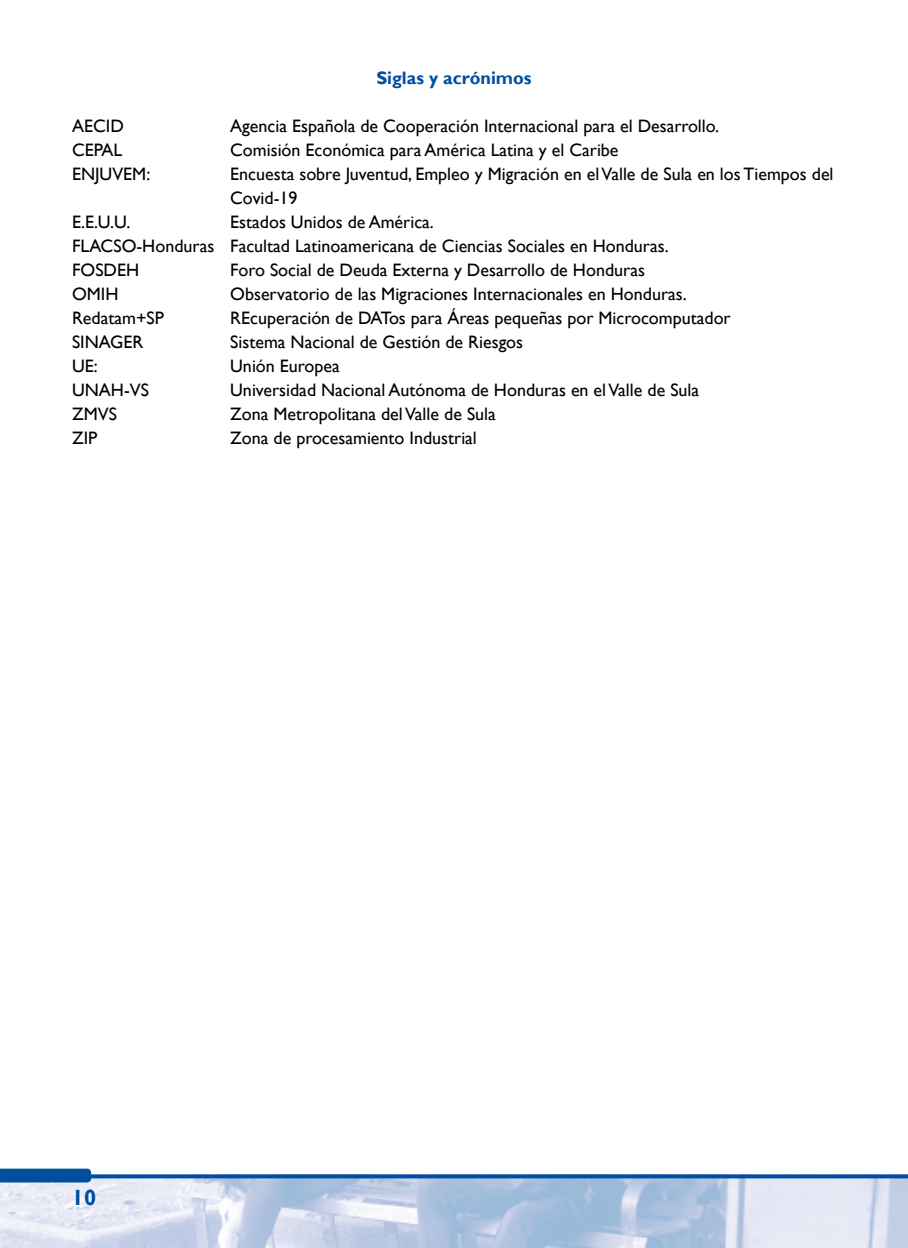
<style>
.page{position:relative;width:908px;height:1248px;background:#fff}
.page>*{position:absolute;margin:0;border:0;box-sizing:border-box;transform-origin:0 0}
.t1{font:700 22px "Gill Sans";color:#004f9f}
.t2{font:18px/24px "Gill Sans";color:#000}
.t3{font:700 18px "Gill Sans";color:#004f9f}
</style>
<div class="page">
<img style="left:0;top:1178px;width:907px;height:69px">
<svg style="left:91px;top:1174px;width:816px;height:4px;background:#135ba6"></svg>
<svg style="left:0;top:1168px;width:91px;height:14px"></svg>
<p class="t3" style="left:376px;top:68px;width:157px">Siglas y acrónimos</p>
<p class="t2" style="left:72px;top:114px;width:53px">AECID</p>
<p class="t2" style="left:230px;top:114px;width:490px">Agencia Española de Cooperación Internacional para el Desarrollo.</p>
<p class="t2" style="left:72px;top:138px;width:52px">CEPAL</p>
<p class="t2" style="left:230px;top:138px;width:389px">Comisión Económica para América Latina y el Caribe</p>
<p class="t2" style="left:72px;top:162px;width:80px">ENJUVEM:</p>
<p class="t2" style="left:230px;top:162px;width:604px">Encuesta sobre Juventud, Empleo y Migración en el Valle de Sula en los Tiempos del<br>Covid-19</p>
<p class="t2" style="left:72px;top:210px;width:60px">E.E.U.U.</p>
<p class="t2" style="left:72px;top:210px;width:598px;text-indent:158px">Estados Unidos de América.<br>FLACSO-Honduras Facultad Latinoamericana de Ciencias Sociales en Honduras.<br>FOSDEH</p>
<p class="t2" style="left:230px;top:258px;width:416px">Foro Social de Deuda Externa y Desarrollo de Honduras</p>
<p class="t2" style="left:72px;top:282px;width:48px">OMIH</p>
<p class="t2" style="left:230px;top:282px;width:458px">Observatorio de las Migraciones Internacionales en Honduras.</p>
<p class="t2" style="left:72px;top:306px;width:93px">Redatam+SP</p>
<p class="t2" style="left:230px;top:306px;width:502px">REcuperación de DATos para Áreas pequeñas por Microcomputador</p>
<p class="t2" style="left:72px;top:330px;width:73px">SINAGER</p>
<p class="t2" style="left:230px;top:330px;width:294px">Sistema Nacional de Gestión de Riesgos</p>
<p class="t2" style="left:72px;top:354px;width:27px">UE:</p>
<p class="t2" style="left:230px;top:354px;width:111px">Unión Europea</p>
<p class="t2" style="left:72px;top:378px;width:78px">UNAH-VS</p>
<p class="t2" style="left:230px;top:378px;width:470px">Universidad Nacional Autónoma de Honduras en el Valle de Sula</p>
<p class="t2" style="left:72px;top:402px;width:46px">ZMVS</p>
<p class="t2" style="left:230px;top:402px;width:267px">Zona Metropolitana del Valle de Sula</p>
<p class="t2" style="left:72px;top:426px;width:27px">ZIP</p>
<p class="t2" style="left:230px;top:426px;width:248px">Zona de procesamiento Industrial</p>
<p class="t1" style="left:72px;top:1184px;width:26px">10</p>
</div>
